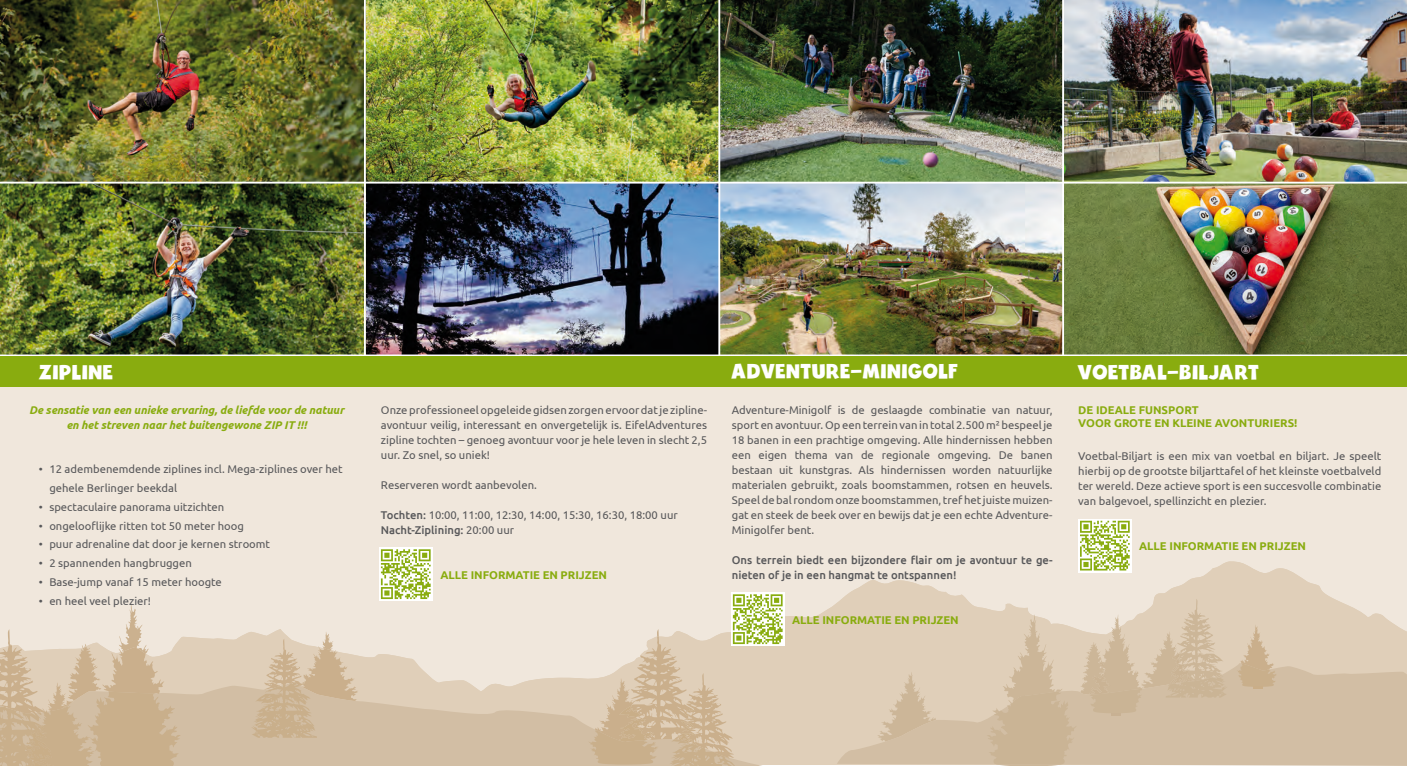
<style>
.page{position:relative;width:1407px;height:766px;background:#fff}
.page>*{position:absolute;margin:0;border:0;box-sizing:border-box;transform-origin:0 0}
.t1{font:20px "Cloudy Witha Chanceof Love";color:#fff}
.t2{font:11.25px/15px "Ubuntu";color:#58585a;text-align:justify}
.t3{font:700 11.25px/13.5px "Ubuntu";color:#89ac0f}
.t4{font:italic 700 11.25px/15px "Ubuntu";letter-spacing:-.005em;color:#89ac0f;text-align:center}
.t5{font:500 11.25px "Ubuntu";color:#58585a}
.s1{font-weight:500}
</style>
<div class="page">
<div style="left:0;top:355px;width:1407px;height:403px;background:#f0e7dc"></div>
<svg style="left:543px;top:561px;width:864px;height:203px;fill:#e0cfb9"></svg>
<svg style="left:181px;top:629px;width:362px;height:53px"></svg>
<svg style="left:833px;top:663px;width:574px;height:102px;background:#d6c3aa"></svg>
<svg style="left:181px;top:682px;width:407px;height:83px;background:#d5c2a9"></svg>
<img style="left:366px;top:0;width:1041px;height:354px">
<img style="left:0;top:0;width:364px;height:354px">
<hr style="left:0;top:354px;width:1407px;height:2px;background:#fff">
<hr style="left:718px;top:0;width:2px;height:355px;background:#fff">
<hr style="left:1062px;top:0;width:2px;height:355px;background:#fff">
<svg style="left:0;top:604px;width:181px;height:161px"></svg>
<svg style="left:251px;top:631px;width:107px;height:106px;background:#d5c1a6"></svg>
<svg style="left:1237px;top:624px;width:40px;height:64px;background:#d4bea2"></svg>
<svg style="left:986px;top:598px;width:241px;height:167px;background:#d6c3ab"></svg>
<div style="left:0;top:356px;width:1407px;height:30px;background:#89ac0f"></div>
<hr style="left:0;top:182px;width:1407px;height:1px;background:#fff">
<svg style="left:379px;top:547px;width:53px;height:53px"></svg>
<svg style="left:381px;top:549px;width:50px;height:50px;background:#c3d586"></svg>
<svg style="left:731px;top:592px;width:53px;height:53px"></svg>
<svg style="left:588px;top:594px;width:194px;height:171px"></svg>
<svg style="left:1078px;top:519px;width:53px;height:53px"></svg>
<svg style="left:1080px;top:520px;width:49px;height:50px;background:#c4d587"></svg>
<h1 class="t1" style="left:39px;top:360px;width:76px">ZIPLINE</h1>
<h1 class="t1" style="left:732px;top:359px;width:229px">ADVENTURE-MINIGOLF</h1>
<h1 class="t1" style="left:1078px;top:360px;width:183px">VOETBAL-BILJART</h1>
<p class="t2" style="left:732px;top:402px;width:322px">Adventure-Minigolf is de geslaagde combinatie van natuur, sport en avontuur. Op een terrein van in total 2.500 m² bespeel je 18 banen in een prachtige omgeving. Alle hindernissen hebben een eigen thema van de regionale omgeving. De banen bestaan uit kunstgras. Als hindernissen worden natuurlijke materialen gebruikt, zoals boomstammen, rotsen en heuvels.<br>Speel de bal rondom onze boomstammen, tref het juiste muizen&shy;gat en steek de beek over en bewijs dat je een echte Adventure-Minigolfer bent.</p>
<p class="t5" style="left:732px;top:552px;width:322px">Ons terrein biedt een bijzondere flair om je avontuur te ge-</p>
<p class="t3" style="left:440px;top:567px;width:168px">ALLE INFORMATIE EN PRIJZEN</p>
<p class="t5" style="left:732px;top:567px;width:226px">nieten of je in een hangmat te ontspannen!</p>
<p class="t3" style="left:792px;top:612px;width:168px">ALLE INFORMATIE EN PRIJZEN</p>
<p class="t2" style="left:381px;top:402px;width:327px">Onze professioneel opgeleide gidsen zorgen ervoor dat je zipline&shy;avontuur veilig, interessant en onvergetelijk is. EifelAdventures zipline tochten – genoeg avontuur voor je hele leven in slecht 2,5 uur. Zo snel, so uniek!</p>
<p class="t2" style="left:381px;top:477px;width:157px">Reserveren wordt aanbevolen.</p>
<p class="t2" style="left:381px;top:507px;width:298px"><span class="s1">Tochten:</span> 10:00, 11:00, 12:30, 14:00, 15:30, 16:30, 18:00 uur<br><span class="s1">Nacht-Ziplining:</span> 20:00 uur</p>
<p class="t4" style="left:29px;top:402px;width:317px">De sensatie van een unieke ervaring, de liefde voor de natuur en het streven naar het buitengewone ZIP IT !!!</p>
<p class="t3" style="left:1078px;top:402px;width:221px">DE IDEALE FUNSPORT<br>VOOR GROTE EN KLEINE AVONTURIERS!</p>
<p class="t2" style="left:1078px;top:448px;width:304px">Voetbal-Biljart is een mix van voetbal en biljart. Je speelt hierbij op de grootste biljarttafel of het kleinste voetbalveld ter wereld. Deze actieve sport is een succesvolle combinatie van balgevoel, spellinzicht en plezier.</p>
<p class="t2" style="left:49px;top:459px;width:295px;line-height:18.8px;text-indent:-11px">• 12 adembenemdende ziplines incl. Mega-ziplines over het gehele Berlinger beekdal</p>
<p class="t2" style="left:39px;top:499px;width:187px">• spectaculaire panorama uitzichten</p>
<p class="t2" style="left:39px;top:517px;width:207px">• ongelooflijke ritten tot 50 meter hoog</p>
<p class="t2" style="left:39px;top:536px;width:233px">• puur adrenaline dat door je kernen stroomt</p>
<p class="t2" style="left:39px;top:555px;width:155px">• 2 spannenden hangbruggen</p>
<p class="t2" style="left:39px;top:574px;width:185px">• Base-jump vanaf 15 meter hoogte</p>
<p class="t2" style="left:39px;top:592px;width:114px">• en heel veel plezier!</p>
<p class="t3" style="left:1139px;top:539px;width:168px">ALLE INFORMATIE EN PRIJZEN</p>
</div>
